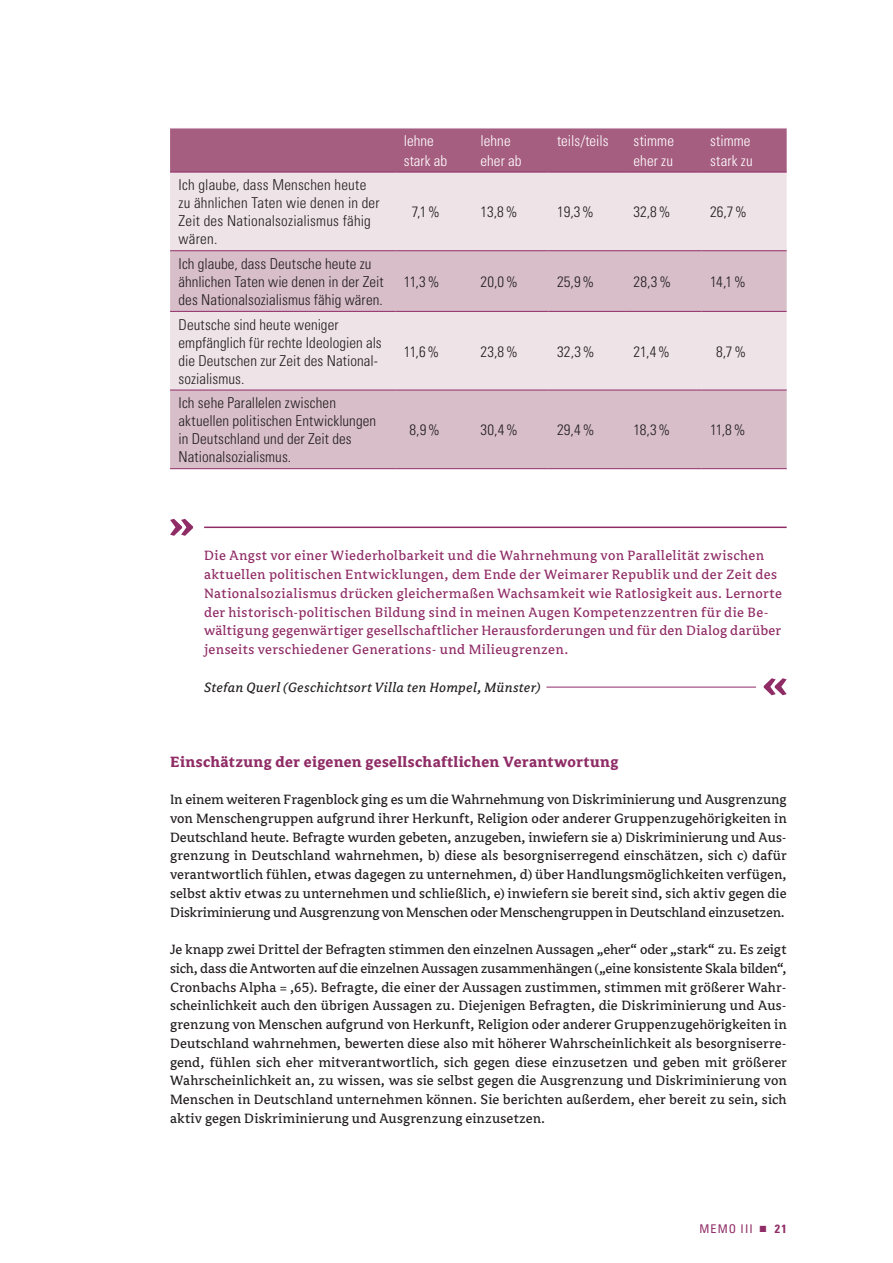
<style>
.page{position:relative;width:893px;height:1263px;background:#fff}
.page>*{position:absolute;margin:0;border:0;box-sizing:border-box;transform-origin:0 0}
.t1{font:700 16.5px "Avance Pro";letter-spacing:.02em;color:#8f2c66}
.t2{font:15px/18.8px "Avance Pro";letter-spacing:-.005em;color:#231f20;text-align:justify}
.t3{font:300 condensed 15px/18px "Univers";letter-spacing:.005em;color:#231f20}
.t4{font:15px/18.8px "Avance Pro";letter-spacing:.02em;color:#8f2c66}
.t5{font:300 condensed 15px/19.5px "Univers";color:#fff}
.t6{font:italic 15px "Avance Pro";letter-spacing:.02em;color:#231f20}
.t7{font:condensed 12px "Univers";letter-spacing:.095em;color:#8f2c66}
.s1{font-family:"Avance Pro";font-style:italic;font-stretch:normal}
.s2{font-weight:700}
</style>
<div class="page">
<div style="left:170px;top:129px;width:617px;height:43px;background:#a55d80"></div>
<div style="left:170px;top:173px;width:617px;height:77px;background:#eee3e7"></div>
<svg style="left:170px;top:251px;width:617px;height:217px;fill:#d8bec8"></svg>
<hr style="left:170px;top:172px;width:225px;height:1px;background:#8f2c66">
<hr style="left:395px;top:172px;width:77px;height:1px;background:#8f2c66">
<hr style="left:472px;top:172px;width:77px;height:1px;background:#8f2c66">
<hr style="left:549px;top:172px;width:76px;height:1px;background:#8f2c66">
<hr style="left:625px;top:172px;width:77px;height:1px;background:#8f2c66">
<hr style="left:702px;top:172px;width:85px;height:1px;background:#8f2c66">
<hr style="left:170px;top:250px;width:225px;height:1px;background:#8f2c66">
<hr style="left:395px;top:250px;width:77px;height:1px;background:#8f2c66">
<hr style="left:472px;top:250px;width:77px;height:1px;background:#8f2c66">
<hr style="left:549px;top:250px;width:76px;height:1px;background:#8f2c66">
<hr style="left:625px;top:250px;width:77px;height:1px;background:#8f2c66">
<hr style="left:702px;top:250px;width:85px;height:1px;background:#8f2c66">
<hr style="left:170px;top:311px;width:225px;height:1px;background:#8f2c66">
<hr style="left:395px;top:311px;width:77px;height:1px;background:#8f2c66">
<hr style="left:472px;top:311px;width:77px;height:1px;background:#8f2c66">
<hr style="left:549px;top:311px;width:76px;height:1px;background:#8f2c66">
<hr style="left:625px;top:311px;width:77px;height:1px;background:#8f2c66">
<hr style="left:702px;top:311px;width:85px;height:1px;background:#8f2c66">
<hr style="left:170px;top:390px;width:225px;height:1px;background:#8f2c66">
<hr style="left:395px;top:390px;width:77px;height:1px;background:#8f2c66">
<hr style="left:472px;top:390px;width:77px;height:1px;background:#8f2c66">
<hr style="left:549px;top:390px;width:76px;height:1px;background:#8f2c66">
<hr style="left:625px;top:390px;width:77px;height:1px;background:#8f2c66">
<hr style="left:702px;top:390px;width:85px;height:1px;background:#8f2c66">
<hr style="left:170px;top:468px;width:225px;height:1px;background:#8f2c66">
<hr style="left:395px;top:468px;width:77px;height:1px;background:#8f2c66">
<hr style="left:472px;top:468px;width:77px;height:1px;background:#8f2c66">
<hr style="left:549px;top:468px;width:76px;height:1px;background:#8f2c66">
<hr style="left:625px;top:468px;width:77px;height:1px;background:#8f2c66">
<hr style="left:702px;top:468px;width:85px;height:1px;background:#8f2c66">
<svg style="left:170px;top:519px;width:23px;height:17px"></svg>
<hr style="left:204px;top:527px;width:583px;height:1px;background:#8f2c66">
<svg style="left:764px;top:678px;width:23px;height:17px"></svg>
<hr style="left:546px;top:687px;width:210px;height:1px;background:#8f2c66">
<p class="t3" style="left:179px;top:176px;width:203px">Ich glaube, dass Menschen heute zu ähnlichen Taten wie denen in der<br>Zeit des Nationalsozialismus fähig wären.</p>
<p class="t3" style="left:179px;top:255px;width:207px">Ich glaube, dass Deutsche heute zu ähnlichen Taten wie denen in der Zeit des Nationalsozialismus fähig wären.</p>
<p class="t3" style="left:179px;top:315px;width:205px">Deutsche sind heute weniger empfänglich für rechte Ideologien als die Deutschen zur Zeit des National&shy;sozialismus.</p>
<p class="t3" style="left:179px;top:394px;width:199px">Ich sehe Parallelen zwischen aktuellen politischen Entwicklungen in Deutschland und der Zeit des<br>Nationalsozialismus.</p>
<p class="t5" style="left:404px;top:131px;width:45px">lehne stark ab</p>
<p class="t5" style="left:480px;top:131px;width:43px">lehne eher ab</p>
<p class="t5" style="left:557px;top:131px;width:53px">teils/teils</p>
<p class="t5" style="left:634px;top:131px;width:42px">stimme eher zu</p>
<p class="t5" style="left:710px;top:131px;width:44px">stimme stark zu</p>
<p class="t3" style="left:412px;top:203px;width:30px">7,1 %</p>
<p class="t3" style="left:480px;top:203px;width:38px">13,8%</p>
<p class="t3" style="left:557px;top:203px;width:38px">19,3%</p>
<p class="t3" style="left:634px;top:203px;width:38px">32,8%</p>
<p class="t3" style="left:710px;top:203px;width:38px">26,7%</p>
<p class="t3" style="left:404px;top:273px;width:37px">11,3%</p>
<p class="t3" style="left:480px;top:273px;width:39px">20,0%</p>
<p class="t3" style="left:557px;top:273px;width:39px">25,9%</p>
<p class="t3" style="left:634px;top:273px;width:39px">28,3%</p>
<p class="t3" style="left:710px;top:273px;width:37px">14,1%</p>
<p class="t3" style="left:404px;top:342px;width:37px">11,6%</p>
<p class="t3" style="left:480px;top:342px;width:39px">23,8%</p>
<p class="t3" style="left:557px;top:342px;width:39px">32,3%</p>
<p class="t3" style="left:634px;top:342px;width:38px">21,4%</p>
<p class="t3" style="left:716px;top:342px;width:31px">8,7%</p>
<p class="t3" style="left:410px;top:421px;width:32px">8,9%</p>
<p class="t3" style="left:480px;top:421px;width:39px">30,4%</p>
<p class="t3" style="left:557px;top:421px;width:39px">29,4%</p>
<p class="t3" style="left:633px;top:421px;width:38px">18,3%</p>
<p class="t3" style="left:710px;top:421px;width:37px">11,8%</p>
<p class="t4" style="left:204px;top:547px;width:579px">Die Angst vor einer Wiederholbarkeit und die Wahrnehmung von Parallelität zwischen aktuellen politischen Entwicklungen, dem Ende der Weimarer Republik und der Zeit des Nationalsozialismus drücken gleichermaßen Wachsamkeit wie Ratlosigkeit aus. Lernorte der historisch-politischen Bildung sind in meinen Augen Kompetenzzentren für die Be&shy;wältigung gegenwärtiger gesellschaftlicher Herausforderungen und für den Dialog darüber jenseits verschiedener Generations- und Milieugrenzen.</p>
<p class="t6" style="left:204px;top:679px;width:338px">Stefan Querl (Geschichtsort Villa ten Hompel, Münster)</p>
<p class="t1" style="left:170px;top:752px;width:450px">Einschätzung der eigenen gesellschaftlichen Verantwortung</p>
<p class="t2" style="left:170px;top:790px;width:618px">In einem weiteren Fragenblock ging es um die Wahrnehmung von Diskriminierung und Ausgrenzung von Menschengruppen aufgrund ihrer Herkunft, Religion oder anderer Gruppenzugehörigkeiten in Deutschland heute. Befragte wurden gebeten, anzugeben, inwiefern sie a) Diskriminierung und Aus&shy;grenzung in Deutschland wahrnehmen, b) diese als besorgniserregend einschätzen, sich c) dafür verantwortlich fühlen, etwas dagegen zu unternehmen, d) über Handlungsmöglichkeiten verfügen, selbst aktiv etwas zu unternehmen und schließlich, e) inwiefern sie bereit sind, sich aktiv gegen die Diskriminierung und Ausgrenzung von Menschen oder Menschengruppen in Deutschland einzusetzen.</p>
<p class="t2" style="left:170px;top:940px;width:618px">Je knapp zwei Drittel der Befragten stimmen den einzelnen Aussagen „eher“ oder „stark“ zu. Es zeigt sich, dass die Antworten auf die einzelnen Aussagen zusammenhängen („eine konsistente Skala bilden“, Cronbachs Alpha = ,65). Befragte, die einer der Aussagen zustimmen, stimmen mit größerer Wahr&shy;scheinlichkeit auch den übrigen Aussagen zu. Diejenigen Befragten, die Diskriminierung und Aus&shy;grenzung von Menschen aufgrund von Herkunft, Religion oder anderer Gruppenzugehörigkeiten in Deutschland wahrnehmen, bewerten diese also mit höherer Wahrscheinlichkeit als besorgniserre&shy;gend, fühlen sich eher mitverantwortlich, sich gegen diese einzusetzen und geben mit größerer Wahrscheinlichkeit an, zu wissen, was sie selbst gegen die Ausgrenzung und Diskriminierung von Menschen in Deutschland unternehmen können. Sie berichten außerdem, eher bereit zu sein, sich aktiv gegen Diskriminierung und Ausgrenzung einzusetzen.</p>
<p class="t7" style="left:699px;top:1221px;width:89px">MEMO III <span class="s1">▪</span> <span class="s2">21</span></p>
</div>
